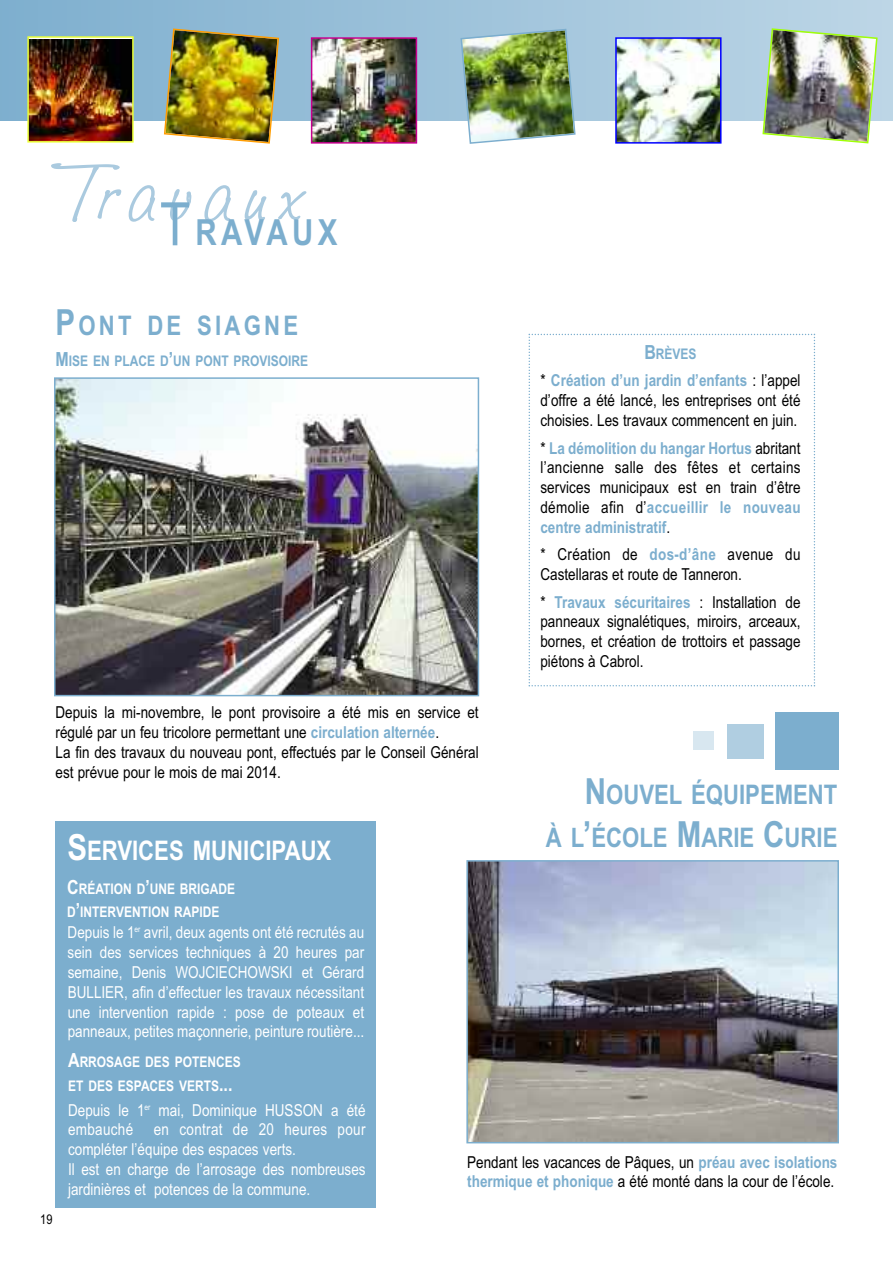
<style>
.page{position:relative;width:893px;height:1263px;background:#fff}
.page>*{position:absolute;margin:0;border:0;box-sizing:border-box;transform-origin:0 0}
.t1{font:700 36px "Arial Narrow";letter-spacing:.12em;color:#7caece}
.t2{font:700 27px/43.2px "Arial Narrow";color:#7caece;text-align:right}
.t3{font:700 27px "Arial Narrow";color:#fff}
.t4{font:700 27px "Arial Narrow";letter-spacing:.12em;color:#7caece}
.t5{font:16.5px/19.8px "Arial Narrow";color:#000}
.t6{font:16.5px/19.8px "Arial Narrow";color:#fff;text-align:justify}
.t7{font:700 14.7px/23.4px "Arial Narrow";color:#fff}
.t8{font:700 14.7px "Arial Narrow";color:#7caece}
.t9{font:13.5px "Arial Narrow";color:#000}
.s1{font-weight:400;font-size:60px}
.s2{font-size:36px}
.s3{font-size:19.5px}
.s4{font-weight:700;color:#7caece}
</style>
<div class="page">
<svg style="left:529px;top:334px;width:286px;height:352px"></svg>
<svg style="left:51px;top:163px;width:180px;height:59px"></svg>
<div style="left:775px;top:713px;width:64px;height:57px;background:#7caece"></div>
<div style="left:727px;top:725px;width:36px;height:34px;background:#b0cee1"></div>
<div style="left:693px;top:731px;width:20px;height:19px;background:#d8e7f0"></div>
<div style="left:0;top:0;width:893px;height:120px;background:linear-gradient(to right,#7eafce,#bdd6e6)"></div>
<img style="left:30px;top:39px;width:101px;height:101px">
<div style="left:27px;top:36px;width:107px;height:107px;border:2px solid #ebff38"></div>
<img style="left:163px;top:28px;width:117px;height:116px">
<img style="left:314px;top:40px;width:100px;height:101px">
<div style="left:311px;top:37px;width:106px;height:107px;border:2px solid #c7008d"></div>
<img style="left:460px;top:28px;width:116px;height:116px">
<img style="left:618px;top:40px;width:100px;height:101px">
<div style="left:615px;top:37px;width:106px;height:107px;border:2px solid #00f"></div>
<img style="left:762px;top:27px;width:116px;height:117px">
<div style="left:56px;top:821px;width:320px;height:386px;background:#7caece"></div>
<img style="left:57px;top:380px;width:419px;height:313px">
<div style="left:54px;top:377px;width:425px;height:319px;border:2px solid #7caece"></div>
<img style="left:469px;top:863px;width:367px;height:277px">
<div style="left:466px;top:860px;width:373px;height:283px;border:2px solid #7caece"></div>
<h1 class="t1" style="left:160px;top:212px;width:179px"><span class="s1">T</span>RAVAUX</h1>
<h2 class="t4" style="left:56px;top:310px;width:244px"><span class="s2">P</span>ONT DE SIAGNE</h2>
<p class="t8" style="left:56px;top:352px;width:254px"><span class="s3">M</span>ISE EN PLACE D<span class="s3">’</span>UN PONT PROVISOIRE</p>
<p class="t5" style="left:55px;top:703px;width:425px">Depuis la mi-novembre, le pont provisoire a été mis en service et régulé par un feu tricolore permettant une <span class="s4">circulation alternée</span>.<br>La fin des travaux du nouveau pont, effectués par le Conseil Général est prévue pour le mois de mai 2014.</p>
<h2 class="t3" style="left:67px;top:835px;width:266px"><span class="s2">S</span>ERVICES MUNICIPAUX</h2>
<p class="t7" style="left:67px;top:877px;width:170px"><span class="s3">C</span>RÉATION D<span class="s3">’</span>UNE BRIGADE<br>D<span class="s3">’</span>INTERVENTION RAPIDE</p>
<p class="t6" style="left:68px;top:923px;width:298px">Depuis le 1<sup>er</sup> avril, deux agents ont été recrutés au sein des services techniques à 20 heures par semaine, Denis WOJCIECHOWSKI et Gérard BULLIER, afin d’effectuer les travaux nécessitant une intervention rapide : pose de poteaux et panneaux, petites maçonnerie, peinture routière...</p>
<p class="t7" style="left:68px;top:1050px;width:174px"><span class="s3">A</span>RROSAGE DES POTENCES<br>ET DES ESPACES VERTS<span class="s3">...</span></p>
<p class="t8" style="left:644px;top:345px;width:54px"><span class="s3">B</span>RÈVES</p>
<p class="t5" style="left:540px;top:371px;width:262px;text-align:justify">* <span class="s4">Création d’un jardin d’enfants</span> : l’appel d’offre a été lancé, les entreprises ont été choisies. Les travaux commencent en juin.</p>
<p class="t5" style="left:540px;top:438px;width:262px;text-align:justify">* <span class="s4">La démolition du hangar Hortus</span> abritant l’ancienne salle des fêtes et certains services municipaux est en train d’être démolie afin d’<span class="s4">accueillir le nouveau centre administratif</span>.</p>
<p class="t5" style="left:540px;top:545px;width:262px">* Création de <span class="s4">dos-d’âne</span> avenue du<br>Castellaras et route de Tanneron.</p>
<p class="t5" style="left:540px;top:592px;width:262px;text-align:justify">* <span class="s4">Travaux sécuritaires</span> : Installation de panneaux signalétiques, miroirs, arceaux, bornes, et création de trottoirs et passage piétons à Cabrol.</p>
<h2 class="t2" style="left:546px;top:773px;width:293px"><span class="s2">N</span>OUVEL ÉQUIPEMENT<br>À L<span class="s2">’</span>ÉCOLE <span class="s2">M</span>ARIE <span class="s2">C</span>URIE</h2>
<p class="t9" style="left:40px;top:1212px;width:14px">19</p>
<p class="t6" style="left:68px;top:1100px;width:299px;text-align:left">Depuis le 1<sup>er</sup> mai, Dominique HUSSON a été embauché en contrat de 20 heures pour compléter l’équipe des espaces verts.<br>Il est en charge de l’arrosage des nombreuses jardinières et potences de la commune.</p>
<p class="t5" style="left:467px;top:1152px;width:372px">Pendant les vacances de Pâques, un <span class="s4">préau avec isolations thermique et phonique</span> a été monté dans la cour de l’école.</p>
</div>
